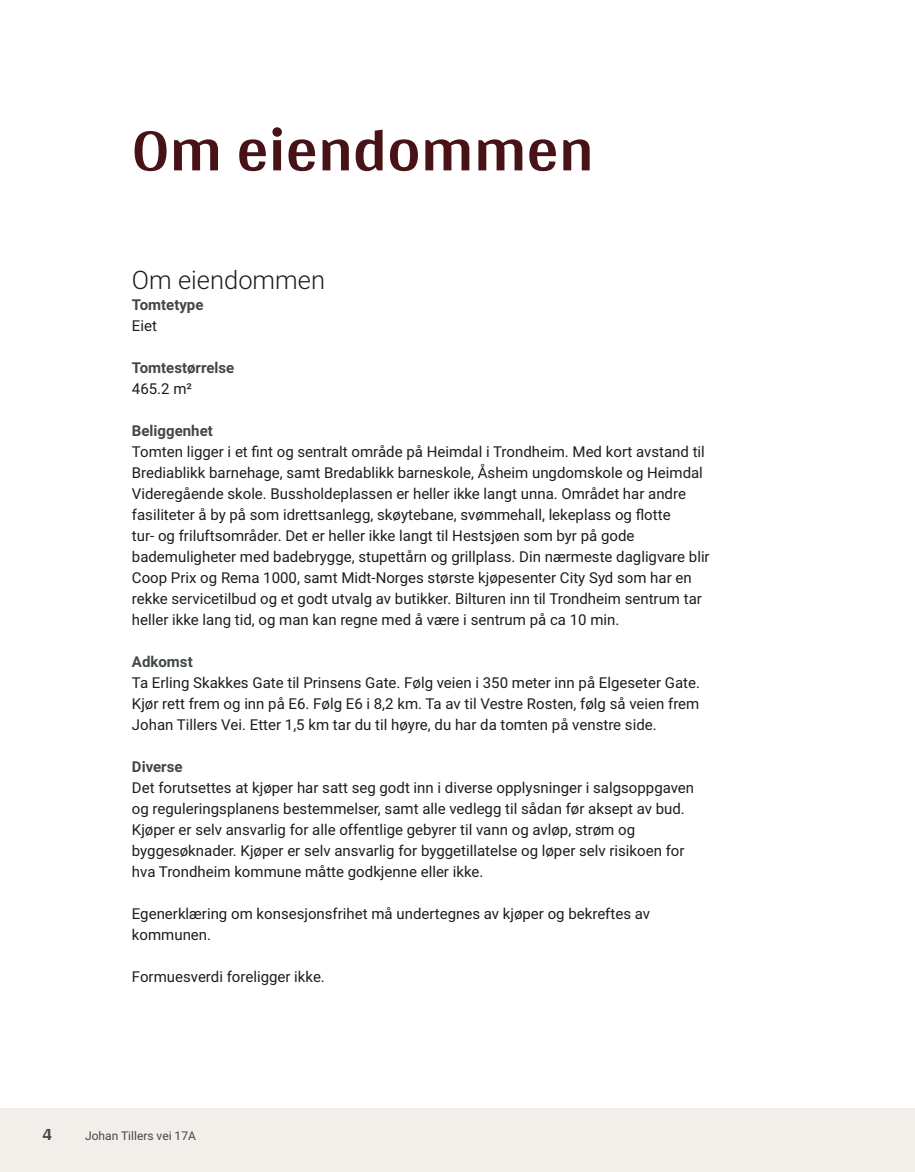
<style>
.page{position:relative;width:915px;height:1172px;background:#fff}
.page>*{position:absolute;margin:0;border:0;box-sizing:border-box;transform-origin:0 0}
.t1{font:700 63px "Arya";color:#481317}
.t2{font:300 25.5px "Roboto Vitec";color:#1d1d1b}
.t3{font:700 18px "Arya";color:#414749}
.t4{font:15px/21px "Roboto Vitec";color:#1d1d1b}
.t5{font:700 15px "Roboto Vitec";color:#414749}
.t6{font:12px "Roboto Vitec";color:#414749}
</style>
<div class="page">
<div style="left:0;top:1108px;width:914px;height:64px;background:#f2eeea"></div>
<h1 class="t1" style="left:132px;top:112px;width:463px">Om eiendommen</h1>
<h2 class="t2" style="left:132px;top:262px;width:194px">Om eiendommen</h2>
<p class="t5" style="left:132px;top:294px;width:73px">Tomtetype</p>
<p class="t4" style="left:132px;top:314px;width:27px">Eiet</p>
<p class="t5" style="left:132px;top:357px;width:104px">Tomtestørrelse</p>
<p class="t4" style="left:132px;top:377px;width:62px">465.2 m²</p>
<p class="t5" style="left:132px;top:420px;width:82px">Beliggenhet</p>
<p class="t4" style="left:132px;top:440px;width:579px">Tomten ligger i et fint og sentralt område på Heimdal i Trondheim. Med kort avstand til Brediablikk barnehage, samt Bredablikk barneskole, Åsheim ungdomskole og Heimdal Videregående skole. Bussholdeplassen er heller ikke langt unna. Området har andre fasiliteter å by på som idrettsanlegg, skøytebane, svømmehall, lekeplass og flotte<br>tur‑ og friluftsområder. Det er heller ikke langt til Hestsjøen som byr på gode bademuligheter med badebrygge, stupettårn og grillplass. Din nærmeste dagligvare blir Coop Prix og Rema 1000, samt Midt‑Norges største kjøpesenter City Syd som har en rekke servicetilbud og et godt utvalg av butikker. Bilturen inn til Trondheim sentrum tar heller ikke lang tid, og man kan regne med å være i sentrum på ca 10 min.</p>
<p class="t5" style="left:132px;top:651px;width:62px">Adkomst</p>
<p class="t4" style="left:132px;top:671px;width:569px;text-align:justify">Ta Erling Skakkes Gate til Prinsens Gate. Følg veien i 350 meter inn på Elgeseter Gate.<br>Kjør rett frem og inn på E6. Følg E6 i 8,2 km. Ta av til Vestre Rosten, følg så veien frem Johan Tillers Vei. Etter 1,5 km tar du til høyre, du har da tomten på venstre side.</p>
<p class="t5" style="left:132px;top:756px;width:52px">Diverse</p>
<p class="t4" style="left:132px;top:776px;width:563px">Det forutsettes at kjøper har satt seg godt inn i diverse opplysninger i salgsoppgaven og reguleringsplanens bestemmelser, samt alle vedlegg til sådan før aksept av bud.<br>Kjøper er selv ansvarlig for alle offentlige gebyrer til vann og avløp, strøm og byggesøknader. Kjøper er selv ansvarlig for byggetillatelse og løper selv risikoen for hva Trondheim kommune måtte godkjenne eller ikke.</p>
<p class="t4" style="left:132px;top:902px;width:519px">Egenerklæring om konsesjonsfrihet må undertegnes av kjøper og bekreftes av kommunen.</p>
<p class="t4" style="left:132px;top:965px;width:194px">Formuesverdi foreligger ikke.</p>
<p class="t3" style="left:43px;top:1123px;width:11px">4</p>
<p class="t6" style="left:85px;top:1127px;width:112px">Johan Tillers vei 17A</p>
</div>
